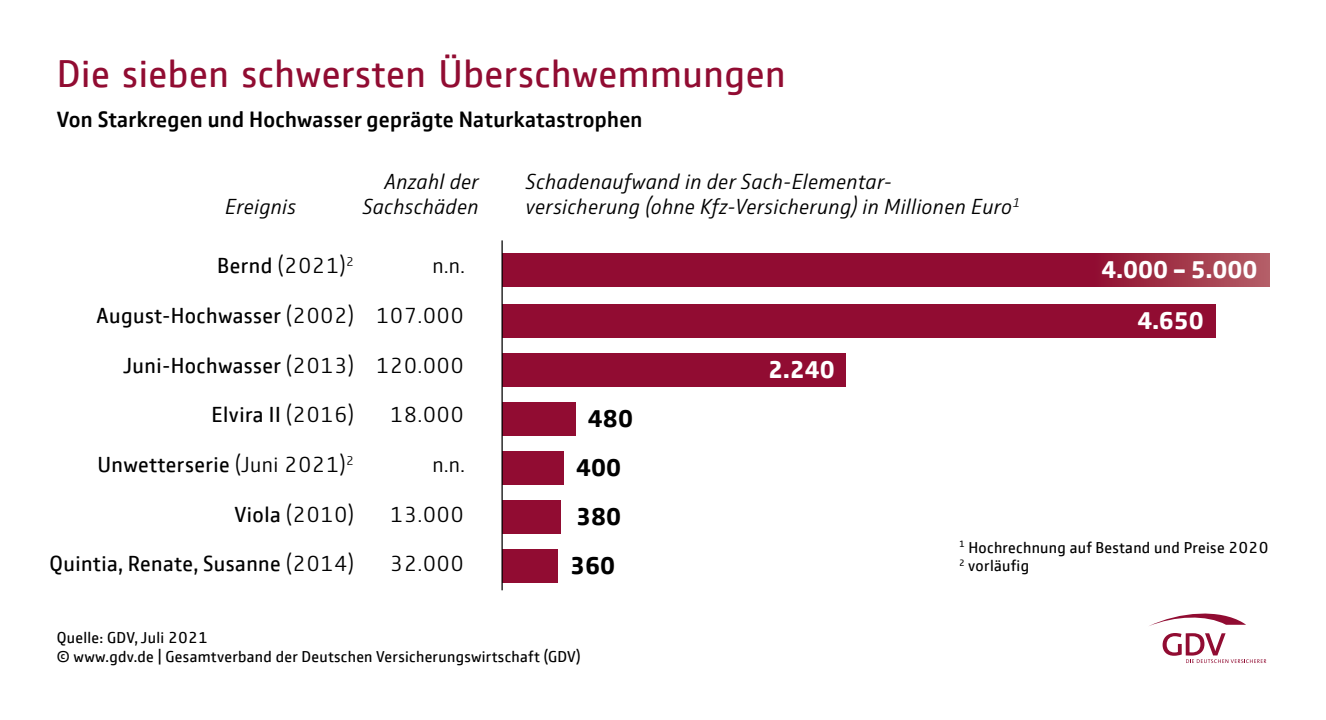
<style>
.page{position:relative;width:1326px;height:720px;background:#fff}
.page>*{position:absolute;margin:0;border:0;box-sizing:border-box;transform-origin:0 0}
.t1{font:40px "GD Vtype";letter-spacing:.015em;color:#910c32}
.t2{font:700 25px "GD Vtype";color:#fff}
.t3{font:700 25px/49px "GD Vtype";color:#000}
.t4{font:22.5px "GD Vtype";letter-spacing:.02em;color:#000}
.t5{font:italic 300 22.5px/25px "GD Vtype";letter-spacing:.015em;color:#000;text-align:right}
.t6{font:500 22.5px "GD Vtype";letter-spacing:.015em;color:#000}
.t7{font:300 22.5px "GD Vtype";letter-spacing:.02em;color:#000}
.t8{font:16.25px/18.8px "GD Vtype";letter-spacing:.02em;color:#000}
.s1{font-weight:400}
.s2{font-weight:300}
</style>
<div class="page">
<div style="left:502px;top:304px;width:713px;height:33px;background:#910c32"></div>
<div style="left:502px;top:253px;width:595px;height:34px;background:#910c32"></div>
<div style="left:1093px;top:253px;width:176px;height:34px;background:linear-gradient(to right,#900f2f,#b45f66)"></div>
<div style="left:502px;top:353px;width:343px;height:33px;background:#910c32"></div>
<div style="left:502px;top:402px;width:74px;height:34px;background:#910c32"></div>
<div style="left:502px;top:451px;width:61px;height:34px;background:#910c32"></div>
<div style="left:502px;top:500px;width:58px;height:34px;background:#910c32"></div>
<div style="left:502px;top:549px;width:55px;height:34px;background:#910c32"></div>
<hr style="left:501px;top:240px;width:1px;height:350px;background:#000">
<svg style="left:1149px;top:613px;width:96px;height:13px"></svg>
<svg style="left:1162px;top:633px;width:104px;height:30px"></svg>
<h1 class="t1" style="left:57px;top:45px;width:730px">Die sieben schwersten Überschwemmungen</h1>
<h3 class="t6" style="left:57px;top:104px;width:587px">Von Starkregen und Hochwasser geprägte Naturkatastrophen</h3>
<h3 class="t5" style="left:225px;top:193px;width:72px">Ereignis</h3>
<h3 class="t5" style="left:362px;top:168px;width:118px">Anzahl der<br>Sachschäden</h3>
<h3 class="t5" style="left:525px;top:168px;width:496px;text-align:left">Schadenaufwand in der Sach-Elementar-<br>versicherung (ohne Kfz-Versicherung) in Millionen Euro<sup>1</sup></h3>
<h3 class="t7" style="left:217px;top:250px;width:138px"><span class="s1">Bernd</span> (2021)<sup>2</sup></h3>
<h3 class="t7" style="left:432px;top:250px;width:34px">n.n.</h3>
<h3 class="t4" style="left:96px;top:300px;width:369px">August-Hochwasser <span class="s2">(2002) 107.000</span></h3>
<h3 class="t4" style="left:123px;top:350px;width:342px">Juni-Hochwasser <span class="s2">(2013) 120.000</span></h3>
<h3 class="t4" style="left:211px;top:399px;width:144px">Elvira II <span class="s2">(2016)</span></h3>
<h3 class="t7" style="left:390px;top:400px;width:76px">18.000</h3>
<h3 class="t4" style="left:97px;top:449px;width:258px">Unwetterserie <span class="s2">(Juni 2021)</span><sup>2</sup></h3>
<h3 class="t7" style="left:432px;top:449px;width:34px">n.n.</h3>
<h3 class="t7" style="left:234px;top:499px;width:121px"><span class="s1">Viola</span> (2010)</h3>
<h3 class="t7" style="left:390px;top:499px;width:76px">13.000</h3>
<h3 class="t4" style="left:50px;top:548px;width:306px">Quintia, Renate, Susanne <span class="s2">(2014)</span></h3>
<h3 class="t7" style="left:390px;top:548px;width:76px">32.000</h3>
<h2 class="t3" style="left:570px;top:393px;width:64px;text-indent:18px">480<br>400<br>380<br>360</h2>
<p class="t8" style="left:57px;top:628px;width:525px">Quelle: GDV, Juli 2021<br>© www.gdv.de | Gesamtverband der Deutschen Versicherungswirtschaft (GDV)</p>
<h2 class="t2" style="left:768px;top:352px;width:68px">2.240</h2>
<h2 class="t2" style="left:1101px;top:252px;width:157px">4.000 – 5.000</h2>
<h2 class="t2" style="left:1137px;top:303px;width:68px">4.650</h2>
<p class="t8" style="left:958px;top:537px;width:311px"><sup>1</sup> Hochrechnung auf Bestand und Preise 2020<br><sup>2</sup> vorläufig</p>
</div>
